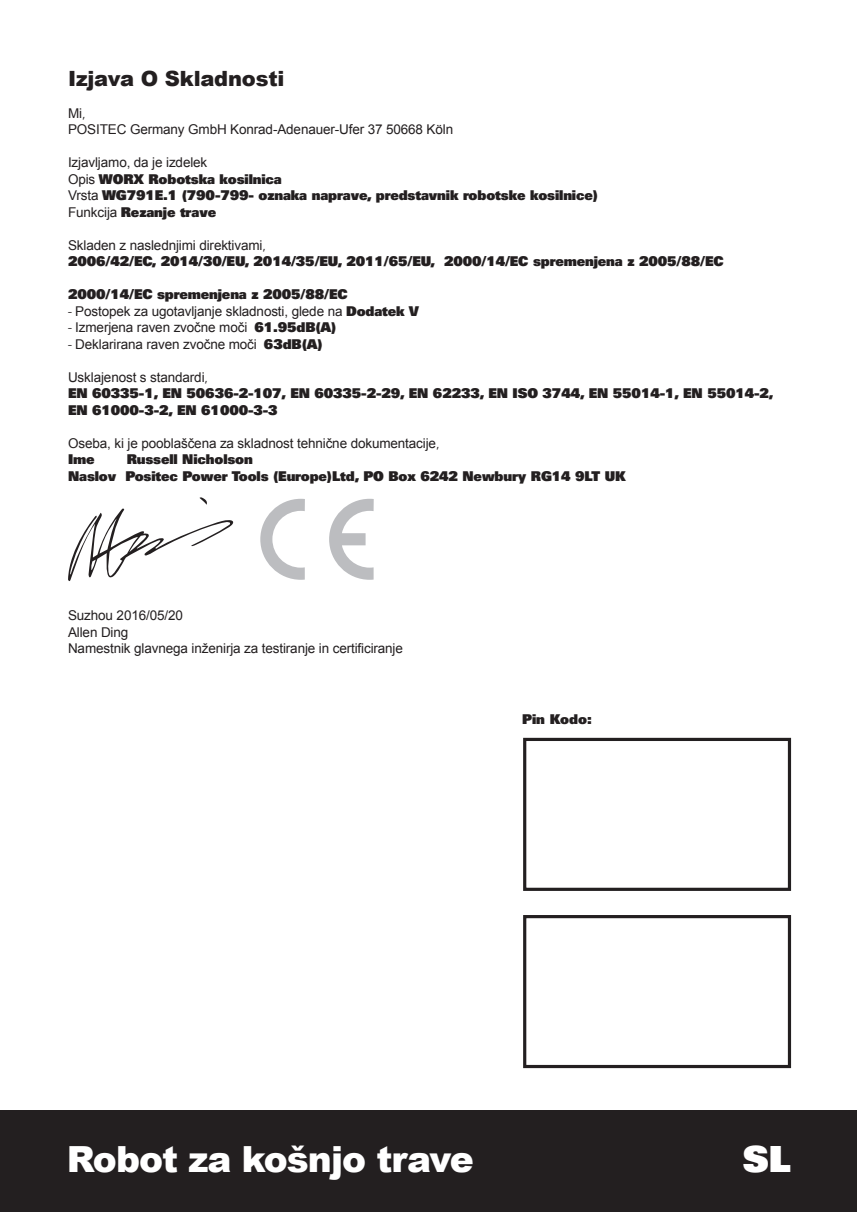
<style>
.page{position:relative;width:857px;height:1212px;background:#fff}
.page>*{position:absolute;margin:0;border:0;box-sizing:border-box;transform-origin:0 0}
.t1{font:900 36px "Arial";letter-spacing:-.025em;color:#fff}
.t2{font:900 36px "Univers";color:#fff}
.t3{font:900 21px "Arial";letter-spacing:-.01em;color:#231f20}
.t4{font:900 13.5px/16.5px "Univers";letter-spacing:-.01em;color:#231f20}
.t5{font:13.5px "Arial";letter-spacing:-.01em;color:#231f20}
.s1{font-family:"Univers";font-weight:300}
.s2{font-family:"Arial";font-weight:400}
.s3{font-family:"Univers";font-weight:900}
</style>
<div class="page">
<div style="left:0;top:1110px;width:857px;height:102px;background:#231f20"></div>
<svg style="left:68px;top:497px;width:166px;height:84px"></svg>
<svg style="left:260px;top:499px;width:45px;height:81px"></svg>
<svg style="left:329px;top:499px;width:45px;height:81px"></svg>
<div style="left:523px;top:738px;width:268px;height:153px;border:3px solid #231f20"></div>
<div style="left:523px;top:915px;width:268px;height:153px;border:3px solid #231f20"></div>
<p class="t3" style="left:68px;top:63px;width:218px">Izjava O Skladnosti</p>
<p class="t5" style="left:68px;top:104px;width:19px">Mi<span class="s1">,</span></p>
<p class="t5" style="left:68px;top:120px;width:387px">POSITEC Germany GmbH Konrad-Adenauer-Ufer 37 50668 Köln</p>
<p class="t5" style="left:68px;top:153px;width:141px">Izjavljamo, da je izdelek</p>
<p class="t4" style="left:68px;top:170px;width:215px"><span class="s2">Opis</span> WORX Robotska kosilnica</p>
<p class="t4" style="left:68px;top:187px;width:531px"><span class="s2">Vrsta</span> WG791E.1 (790-799- oznaka naprave, predstavnik robotske kosilnice)</p>
<p class="t4" style="left:68px;top:203px;width:150px"><span class="s2">Funkcija</span> Rezanje trave</p>
<p class="t5" style="left:68px;top:236px;width:200px">Skladen z naslednjimi direktivami<span class="s1">,</span></p>
<p class="t4" style="left:68px;top:253px;width:657px">2006/42/EC, 2014/30/EU, 2014/35/EU, 2011/65/EU, 2000/14/EC spremenjena z 2005/88/EC</p>
<p class="t4" style="left:68px;top:286px;width:281px">2000/14/EC spremenjena z 2005/88/EC</p>
<p class="t5" style="left:68px;top:302px;width:352px"><span class="s1">-</span> Postopek za ugotavljanje skladnosti, glede na <span class="s3">Dodatek V</span></p>
<p class="t5" style="left:68px;top:318px;width:270px"><span class="s1">-</span> Izmerjena raven zvočne moči <span class="s3">61.95dB(A)</span></p>
<p class="t5" style="left:68px;top:335px;width:256px"><span class="s1">-</span> Deklarirana raven zvočne moči <span class="s3">63dB(A)</span></p>
<p class="t5" style="left:68px;top:368px;width:142px">Usklajenost s standardi<span class="s1">,</span></p>
<p class="t4" style="left:68px;top:385px;width:707px">EN 60335-1, EN 50636-2-107, EN 60335-2-29, EN 62233, EN ISO 3744, EN 55014-1, EN 55014-2,<br>EN 61000-3-2, EN 61000-3-3</p>
<p class="t5" style="left:68px;top:434px;width:373px">Oseba, ki je pooblaščena za skladnost tehnične dokumentacije<span class="s1">,</span></p>
<p class="t4" style="left:68px;top:451px;width:28px">Ime</p>
<p class="t4" style="left:127px;top:451px;width:128px">Russell Nicholson</p>
<p class="t4" style="left:68px;top:467px;width:559px">Naslov Positec Power Tools (Europe)Ltd, PO Box 6242 Newbury RG14 9LT UK</p>
<p class="t5" style="left:68px;top:607px;width:116px">Suzhou 2016/05/20</p>
<p class="t5" style="left:68px;top:623px;width:62px">Allen Ding</p>
<p class="t5" style="left:68px;top:640px;width:336px">Namestnik glavnega inženirja za testiranje in certificiranje</p>
<p class="t4" style="left:522px;top:710px;width:71px">Pin Kodo:</p>
<h1 class="t1" style="left:67px;top:1133px;width:408px">Robot za košnjo trave</h1>
<h1 class="t2" style="left:742px;top:1135px;width:49px">SL</h1>
</div>
